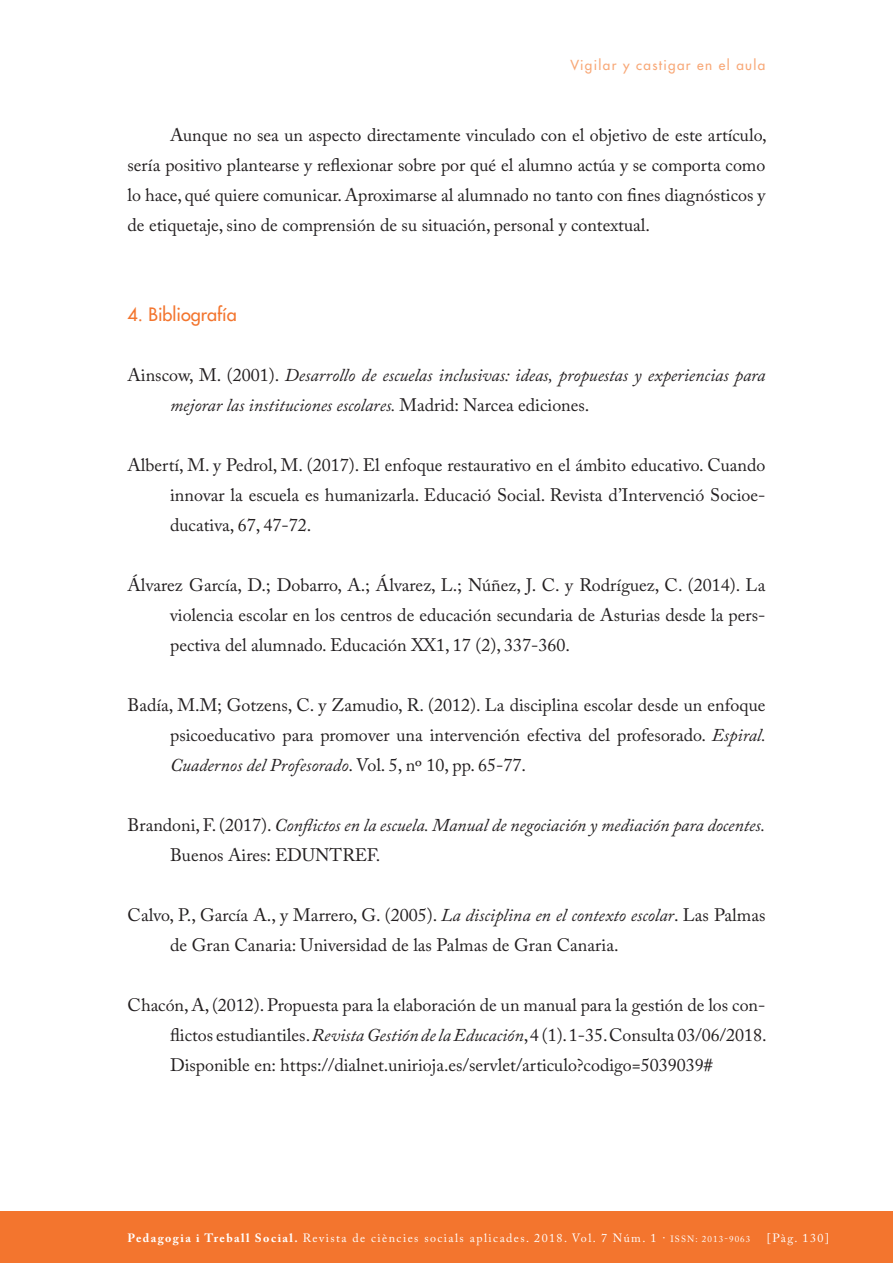
<style>
.page{position:relative;width:893px;height:1263px;background:#fff}
.page>*{position:absolute;margin:0;border:0;box-sizing:border-box;transform-origin:0 0}
.TEXT_COMU{font:18px/30px "Adobe Caslon Pro";color:#231f20;text-align:justify}
.TEXT_COMU-2{font:italic 18px/30px "Adobe Caslon Pro";color:#231f20}
.INTERTITOLS{font:18px "Futura";color:#f3752e}
.CAPÇALERA_DRETA{font:13.5px "Futura";letter-spacing:.1em;color:#f8a877}
.t1{font:12px "Adobe Caslon Pro";letter-spacing:.12em;color:#fff}
.s1{font-style:normal}
.s2{font-style:italic}
.s3{font-weight:700}
.s4{font-size:9px}
</style>
<div class="page">
<div style="left:0;top:1212px;width:893px;height:51px;background:#f3752e"></div>
<p class="CAPÇALERA_DRETA" style="left:570px;top:57px;width:197px">Vigilar y castigar en el aula</p>
<p class="TEXT_COMU" style="left:128px;top:120px;width:641px;text-indent:43px">Aunque no sea un aspecto directamente vinculado con el objetivo de este artículo, sería positivo plantearse y reflexionar sobre por qué el alumno actúa y se comporta como lo hace, qué quiere comunicar. Aproximarse al alumnado no tanto con fines diagnósticos y de etiquetaje, sino de comprensión de su situación, personal y contextual.</p>
<p class="INTERTITOLS" style="left:128px;top:303px;width:111px">4. Bibliografía</p>
<p class="TEXT_COMU-2" style="left:170px;top:360px;width:597px;text-indent:-43px"><span class="s1">Ainscow, M. (2001).</span> Desarrollo de escuelas inclusivas: ideas, propuestas y experiencias para mejorar las instituciones escolares. <span class="s1">Madrid: Narcea ediciones.</span></p>
<p class="TEXT_COMU" style="left:170px;top:450px;width:597px;text-indent:-43px">Albertí, M. y Pedrol, M. (2017). El enfoque restaurativo en el ámbito educativo. Cuando innovar la escuela es humanizarla. Educació Social. Revista d’Intervenció Socioe&shy;ducativa, 67, 47-72.</p>
<p class="TEXT_COMU" style="left:170px;top:570px;width:597px;text-indent:-43px">Álvarez García, D.; Dobarro, A.; Álvarez, L.; Núñez, J. C. y Rodríguez, C. (2014). La violencia escolar en los centros de educación secundaria de Asturias desde la pers&shy;pectiva del alumnado. Educación XX1, 17 (2), 337-360.</p>
<p class="TEXT_COMU" style="left:170px;top:690px;width:597px;text-indent:-43px">Badía, M.M; Gotzens, C. y Zamudio, R. (2012). La disciplina escolar desde un enfoque psicoeducativo para promover una intervención efectiva del profesorado. <span class="s2">Espiral.<br>Cuadernos del Profesorado</span>. Vol. 5, nº 10, pp. 65-77.</p>
<p class="TEXT_COMU-2" style="left:170px;top:810px;width:597px;text-indent:-43px"><span class="s1">Brandoni, F. (2017).</span> Conflictos en la escuela. Manual de negociación y mediación para docentes.<br><span class="s1">Buenos Aires: EDUNTREF.</span></p>
<p class="TEXT_COMU" style="left:170px;top:900px;width:597px;text-indent:-43px">Calvo, P., García A., y Marrero, G. (2005). <span class="s2">La disciplina en el contexto escolar</span>. Las Palmas de Gran Canaria: Universidad de las Palmas de Gran Canaria.</p>
<p class="TEXT_COMU" style="left:170px;top:990px;width:598px;text-indent:-43px">Chacón, A, (2012). Propuesta para la elaboración de un manual para la gestión de los con&shy;flictos estudiantiles. <span class="s2">Revista Gestión de la Educación</span>, 4 (1). 1-35. Consulta 03/06/2018.<br>Disponible en: https://dialnet.unirioja.es/servlet/articulo?codigo=5039039#</p>
<p class="t1" style="left:128px;top:1231px;width:624px"><span class="s3">Pedagogia i Treball Social.</span> Revista de ciències socials aplicades. 2018. Vol. 7 Núm. 1 · <span class="s4">ISSN: 2013-9063</span></p>
<p class="t1" style="left:767px;top:1231px;width:64px">[Pàg. 130]</p>
</div>
